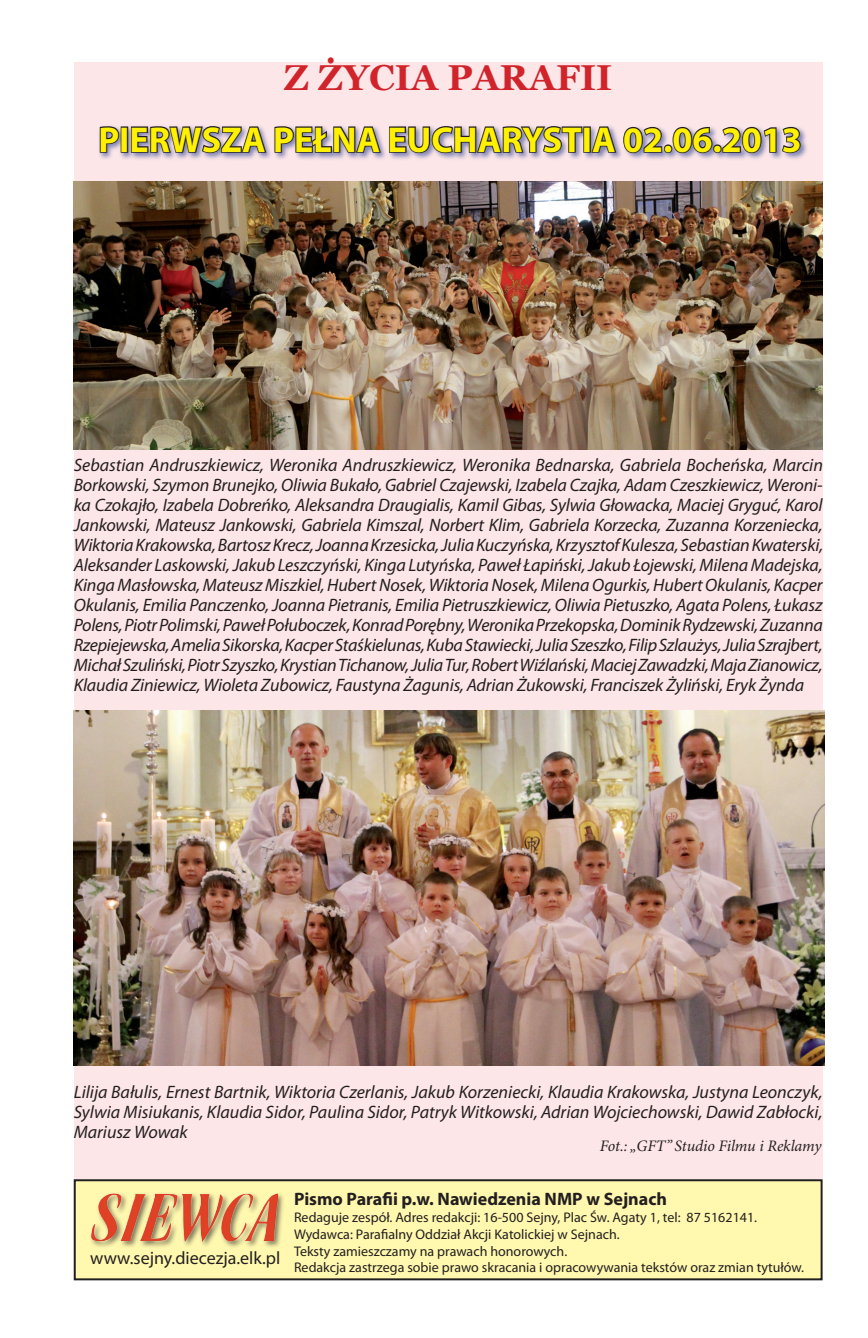
<style>
.page{position:relative;width:868px;height:1338px;background:#fff}
.page>*{position:absolute;margin:0;border:0;box-sizing:border-box;transform-origin:0 0}
.t1{font:700 36px "Myriad Pro";color:#fff101}
.t2{font:700 36px "Georgia";color:#d1232a}
.t3{font:italic 18px/20px "Myriad Pro";letter-spacing:-.01em;color:#231f20;text-align:justify}
.t4{font:700 18px "Myriad Pro";color:#231f20}
.t5{font:18px "Myriad Pro";color:#231f20}
.t6{font:italic 16px "Minion Pro";letter-spacing:-.01em;color:#231f20}
.t7{font:14px/16.8px "Myriad Pro";color:#231f20}
</style>
<div class="page">
<div style="left:74px;top:62px;width:748px;height:1117px;background:#fde6e8"></div>
<div style="left:75px;top:1180px;width:746px;height:99px;background:#fff8ae"></div>
<div style="left:74px;top:1179px;width:748px;height:101px;border:2px solid #231f20"></div>
<div style="left:89px;top:1190px;width:196px;height:59px;background:#231f20;opacity:.6"></div>
<img style="left:92px;top:1193px;width:185px;height:49px">
<div style="left:96px;top:124px;width:712px;height:37px;background:#253f8e;opacity:.6"></div>
<svg style="left:99px;top:125px;width:21px;height:29px"></svg>
<div style="left:121px;top:126px;width:7px;height:27px;border:2px solid #231f20"></div>
<svg style="left:130px;top:124px;width:137px;height:37px"></svg>
<svg style="left:273px;top:124px;width:109px;height:30px;background:#867f90"></svg>
<svg style="left:388px;top:124px;width:195px;height:30px;background:#898292"></svg>
<div style="left:583px;top:126px;width:7px;height:27px;border:2px solid #231f20"></div>
<svg style="left:590px;top:124px;width:73px;height:30px"></svg>
<div style="left:663px;top:144px;width:9px;height:9px;border:2px solid #231f20;border-radius:50%"></div>
<svg style="left:671px;top:126px;width:42px;height:28px"></svg>
<div style="left:713px;top:144px;width:8px;height:9px;border:2px solid #231f20;border-radius:50%"></div>
<svg style="left:720px;top:126px;width:81px;height:28px;background:#8b8393"></svg>
<img style="left:74px;top:181px;width:748px;height:269px">
<img style="left:74px;top:711px;width:750px;height:355px">
<h1 class="t2" style="left:284px;top:54px;width:330px">Z ŻYCIA PARAFII</h1>
<h1 class="t1" style="left:98px;top:116px;width:704px">PIERWSZA PEŁNA EUCHARYSTIA 02.06.2013</h1>
<p class="t3" style="left:74px;top:454px;width:750px">Sebastian Andruszkiewicz, Weronika Andruszkiewicz, Weronika Bednarska, Gabriela Bocheńska, Marcin Borkowski, Szymon Brunejko, Oliwia Bukało, Gabriel Czajewski, Izabela Czajka, Adam Czeszkiewicz, Weroni&shy;ka Czokajło, Izabela Dobreńko, Aleksandra Draugialis, Kamil Gibas, Sylwia Głowacka, Maciej Gryguć, Karol Jankowski, Mateusz Jankowski, Gabriela Kimszal, Norbert Klim, Gabriela Korzecka, Zuzanna Korzeniecka, Wiktoria Krakowska, Bartosz Krecz, Joanna Krzesicka, Julia Kuczyńska, Krzysztof Kulesza, Sebastian Kwaterski, Aleksander Laskowski, Jakub Leszczyński, Kinga Lutyńska, Paweł Łapiński, Jakub Łojewski, Milena Madejska, Kinga Masłowska, Mateusz Miszkiel, Hubert Nosek, Wiktoria Nosek, Milena Ogurkis, Hubert Okulanis, Kacper Okulanis, Emilia Panczenko, Joanna Pietranis, Emilia Pietruszkiewicz, Oliwia Pietuszko, Agata Polens, Łukasz Polens, Piotr Polimski, Paweł Połuboczek, Konrad Porębny, Weronika Przekopska, Dominik Rydzewski, Zuzanna Rzepiejewska, Amelia Sikorska, Kacper Staśkielunas, Kuba Stawiecki, Julia Szeszko, Filip Szlaużys, Julia Szrajbert, Michał Szuliński, Piotr Szyszko, Krystian Tichanow, Julia Tur, Robert Wiźlański, Maciej Zawadzki, Maja Zianowicz, Klaudia Ziniewicz, Wioleta Zubowicz, Faustyna Żagunis, Adrian Żukowski, Franciszek Żyliński, Eryk Żynda</p>
<p class="t3" style="left:74px;top:1082px;width:750px">Lilija Bałulis, Ernest Bartnik, Wiktoria Czerlanis, Jakub Korzeniecki, Klaudia Krakowska, Justyna Leonczyk, Sylwia Misiukanis, Klaudia Sidor, Paulina Sidor, Patryk Witkowski, Adrian Wojciechowski, Dawid Zabłocki, Mariusz Wowak</p>
<p class="t6" style="left:599px;top:1136px;width:223px">Fot.: „GFT” Studio Filmu i Reklamy</p>
<p class="t5" style="left:90px;top:1246px;width:191px">www.sejny.diecezja.elk.pl</p>
<p class="t4" style="left:294px;top:1187px;width:374px">Pismo Parafii p.w. Nawiedzenia NMP w Sejnach</p>
<p class="t7" style="left:294px;top:1209px;width:511px">Redaguje zespół. Adres redakcji: 16-500 Sejny, Plac Św. Agaty 1, tel: 87 5162141.<br>Wydawca: Parafialny Oddział Akcji Katolickiej w Sejnach.<br>Teksty zamieszczamy na prawach honorowych.<br>Redakcja zastrzega sobie prawo skracania i opracowywania tekstów oraz zmian tytułów.</p>
</div>
